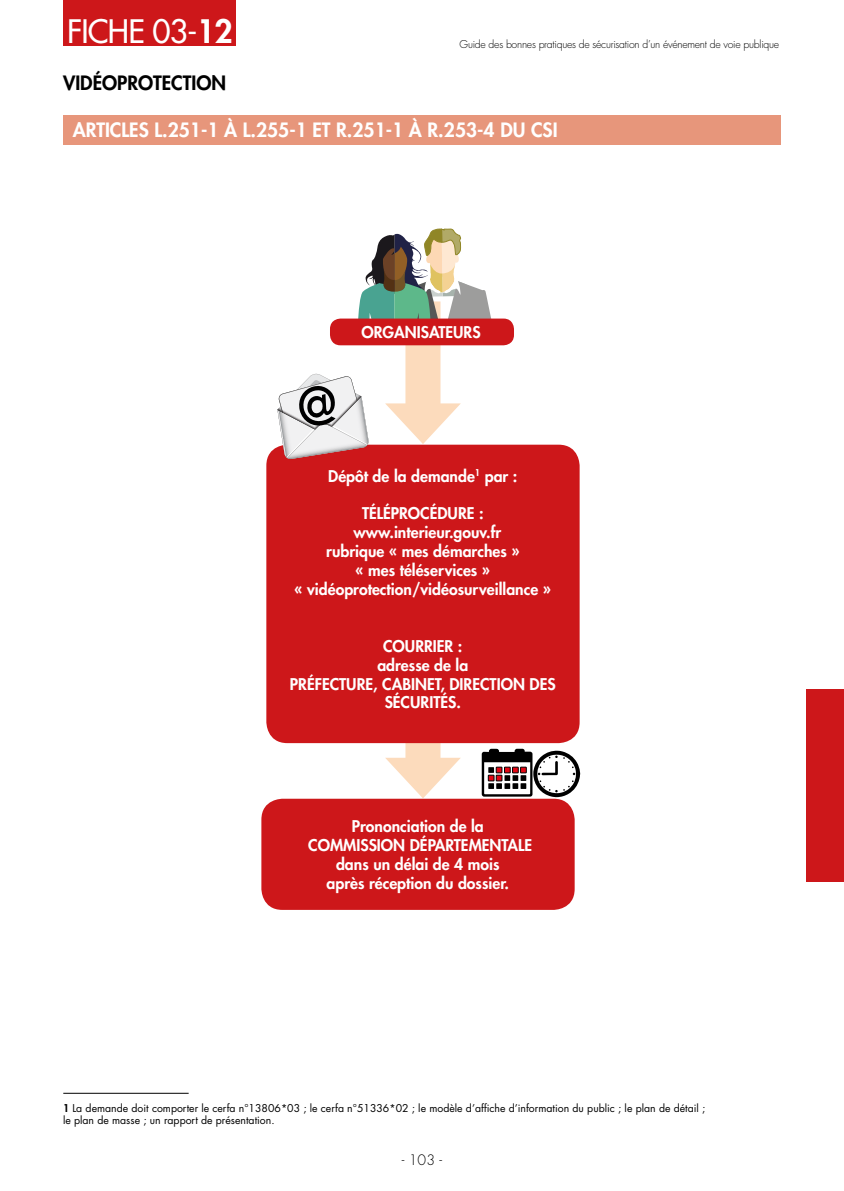
<style>
.page{position:relative;width:844px;height:1191px;background:#fff}
.page>*{position:absolute;margin:0;border:0;box-sizing:border-box;transform-origin:0 0}
.t1{font:500 31.5px "Futura Std";letter-spacing:-.025em;color:#fff}
.t2{font:800 19.25px "Futura Std";color:#fff}
.t3{font:800 19.25px "Futura Std";color:#000}
.t4{font:800 15.75px/18.9px "Futura Std";color:#fff;text-align:center}
.t5{font:300 14px "Futura Std";color:#000}
.t6{font:10.5px/12.6px "Futura Std";color:#000}
.t7{font:300 10.5px "Futura Std";letter-spacing:-.025em;color:#000}
.s1{font-weight:800}
</style>
<div class="page">
<div style="left:63px;top:0;width:173px;height:46px;background:#cd171a"></div>
<div style="left:63px;top:116px;width:717px;height:29px;background:#e7967b"></div>
<div style="left:806px;top:690px;width:37px;height:192px;background:#cd171a"></div>
<div style="left:405px;top:656px;width:35px;height:116px;background:#fcdbbc"></div>
<svg style="left:385px;top:757px;width:75px;height:41px"></svg>
<div style="left:405px;top:301px;width:35px;height:117px;background:#fcdbbc"></div>
<svg style="left:385px;top:403px;width:75px;height:41px"></svg>
<svg style="left:358px;top:228px;width:133px;height:90px"></svg>
<div style="left:330px;top:318px;width:184px;height:27px;background:#cd171a;border-radius:10px"></div>
<div style="left:266px;top:445px;width:313px;height:298px;background:#cd171a;border-radius:21px"></div>
<div style="left:261px;top:798px;width:313px;height:112px;background:#cd171a;border-radius:21px"></div>
<svg style="left:481px;top:748px;width:99px;height:49px"></svg>
<hr style="left:63px;top:1093px;width:126px;height:1px;background:#000">
<svg style="left:277px;top:374px;width:92px;height:85px"></svg>
<h1 class="t1" style="left:67px;top:11px;width:167px">FICHE 03-<span class="s1">12</span></h1>
<p class="t3" style="left:63px;top:71px;width:164px">VIDÉOPROTECTION</p>
<p class="t2" style="left:73px;top:117px;width:486px">ARTICLES L.251-1 À L.255-1 ET R.251-1 À R.253-4 DU CSI</p>
<p class="t7" style="left:459px;top:38px;width:321px">Guide des bonnes pratiques de sécurisation d’un événement de voie publique</p>
<p class="t4" style="left:361px;top:323px;width:121px">ORGANISATEURS</p>
<p class="t4" style="left:328px;top:466px;width:191px">Dépôt de la demande<sup>1</sup> par :</p>
<p class="t4" style="left:294px;top:504px;width:258px">TÉLÉPROCÉDURE : www.interieur.gouv.fr<br>rubrique « mes démarches »<br>« mes téléservices »<br>« vidéoprotection/vidéosurveillance »</p>
<p class="t4" style="left:290px;top:636px;width:267px">COURRIER :<br>adresse de la<br>PRÉFECTURE, CABINET, DIRECTION DES<br>SÉCURITÉS.</p>
<p class="t4" style="left:308px;top:817px;width:225px">Prononciation de la<br>COMMISSION DÉPARTEMENTALE dans un délai de 4 mois<br>après réception du dossier.</p>
<p class="t6" style="left:63px;top:1101px;width:643px"><span class="s1">1</span> La demande doit comporter le cerfa n°13806*03 ; le cerfa n°51336*02 ; le modèle d’affiche d’information du public ; le plan de détail ; le plan de masse ; un rapport de présentation.</p>
<p class="t5" style="left:402px;top:1151px;width:42px">- 103 -</p>
</div>
